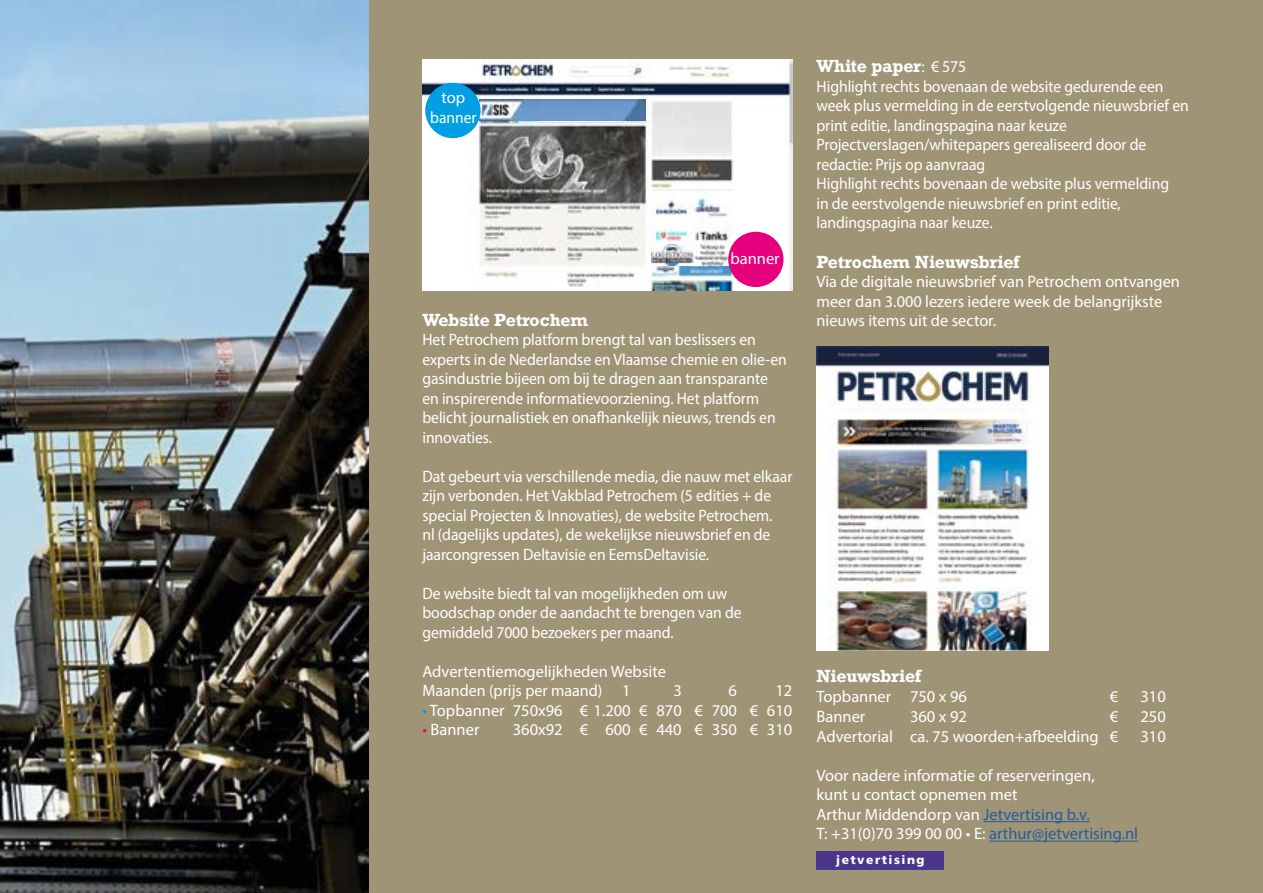
<style>
.page{position:relative;width:1263px;height:893px;background:#fff}
.page>*{position:absolute;margin:0;border:0;box-sizing:border-box;transform-origin:0 0}
.t1{font:16.5px/19.5px "Myriad Pro";letter-spacing:-.005em;color:#fff;scale:.95 1}
.t2{font:16.5px/19.5px "Myriad Pro";letter-spacing:-.005em;color:#fff}
.t3{font:700 16.5px "Rockwell";letter-spacing:-.01em;color:#fff}
.t4{font:900 12px "Frutiger";letter-spacing:.12em;color:#fff}
.s1{color:#009fe3}
.s2{color:#e6007d}
.s3{font-family:"Myriad Pro";font-weight:400}
.s4{color:#275b9b}
</style>
<div class="page">
<img style="left:0;top:0;width:370px;height:893px">
<div style="left:370px;top:0;width:893px;height:893px;background:#9f9576"></div>
<hr style="left:983px;top:821px;width:107px;height:1px;background:#275b9b">
<hr style="left:989px;top:841px;width:149px;height:1px;background:#275b9b">
<img style="left:422px;top:59px;width:370px;height:231px">
<img style="left:816px;top:347px;width:232px;height:304px">
<img style="left:480px;top:100px;width:165px;height:21px">
<div style="left:425px;top:83px;width:55px;height:55px;background:#009fe3;border-radius:50%"></div>
<img style="left:652px;top:245px;width:79px;height:20px">
<div style="left:728px;top:232px;width:55px;height:55px;background:#e6007d;border-radius:50%"></div>
<div style="left:816px;top:851px;width:128px;height:19px;background:#4b358b"></div>
<p class="t2" style="left:430px;top:87px;width:48px;text-align:center">top banner</p>
<p class="t2" style="left:730px;top:248px;width:51px">banner</p>
<p class="t3" style="left:422px;top:309px;width:167px">Website Petrochem</p>
<p class="t1" style="left:422px;top:329px;width:385px">Het Petrochem platform brengt tal van beslissers en experts in de Nederlandse en Vlaamse chemie en olie-en gasindustrie bijeen om bij te dragen aan transparante en inspirerende informatievoorziening. Het platform belicht journalistiek en onafhankelijk nieuws, trends en innovaties.</p>
<p class="t1" style="left:422px;top:466px;width:391px">Dat gebeurt via verschillende media, die nauw met elkaar zijn verbonden. Het Vakblad Petrochem (5 edities + de special Projecten &amp; Innovaties), de website Petrochem.<br>nl (dagelijks updates), de wekelijkse nieuwsbrief en de jaarcongressen Deltavisie en EemsDeltavisie.</p>
<p class="t1" style="left:422px;top:583px;width:337px">De website biedt tal van mogelijkheden om uw boodschap onder de aandacht te brengen van de gemiddeld 7000 bezoekers per maand.</p>
<p class="t2" style="left:422px;top:661px;width:245px">Advertentiemogelijkheden Website<br>Maanden (prijs per maand) 1</p>
<p class="t2" style="left:673px;top:680px;width:10px">3</p>
<p class="t2" style="left:729px;top:680px;width:10px">6</p>
<p class="t2" style="left:775px;top:680px;width:18px">12</p>
<p class="t2" style="left:422px;top:700px;width:371px"><span class="s1">•</span> Topbanner 750x96 € 1.200 € 870 € 700 € 610</p>
<p class="t2" style="left:422px;top:719px;width:59px"><span class="s2">•</span> Banner</p>
<p class="t2" style="left:513px;top:719px;width:281px">360x92 € 600 € 440 € 350 € 310</p>
<p class="t3" style="left:816px;top:55px;width:151px">White paper<span class="s3">: € 575</span></p>
<p class="t1" style="left:816px;top:76px;width:393px">Highlight rechts bovenaan de website gedurende een week plus vermelding in de eerstvolgende nieuwsbrief en print editie, landingspagina naar keuze Projectverslagen/whitepapers gerealiseerd door de redactie: Prijs op aanvraag<br>Highlight rechts bovenaan de website plus vermelding<br>in de eerstvolgende nieuwsbrief en print editie, landingspagina naar keuze.</p>
<p class="t3" style="left:816px;top:251px;width:205px">Petrochem Nieuwsbrief</p>
<p class="t2" style="left:816px;top:271px;width:365px">Via de digitale nieuwsbrief van Petrochem ontvangen meer dan 3.000 lezers iedere week de belangrijkste nieuws items uit de sector.</p>
<p class="t3" style="left:816px;top:666px;width:106px">Nieuwsbrief</p>
<p class="t2" style="left:816px;top:686px;width:152px">Topbanner 750 x 96</p>
<p class="t2" style="left:1110px;top:686px;width:10px">€</p>
<p class="t2" style="left:1140px;top:686px;width:27px">310</p>
<p class="t2" style="left:816px;top:706px;width:50px">Banner</p>
<p class="t2" style="left:910px;top:706px;width:58px">360 x 92</p>
<p class="t2" style="left:1110px;top:706px;width:10px">€</p>
<p class="t2" style="left:1140px;top:706px;width:27px">250</p>
<p class="t2" style="left:816px;top:726px;width:303px">Advertorial ca. 75 woorden+afbeelding €</p>
<p class="t2" style="left:1140px;top:726px;width:27px">310</p>
<p class="t2" style="left:816px;top:765px;width:323px">Voor nadere informatie of reserveringen,<br>kunt u contact opnemen met<br>Arthur Middendorp van <span class="s4">Jetvertising b.v.<br></span>T: +31(0)70 399 00 00 • E: <span class="s4">arthur@jetvertising.nl</span></p>
<p class="t4" style="left:836px;top:853px;width:90px">jetvertising</p>
</div>
